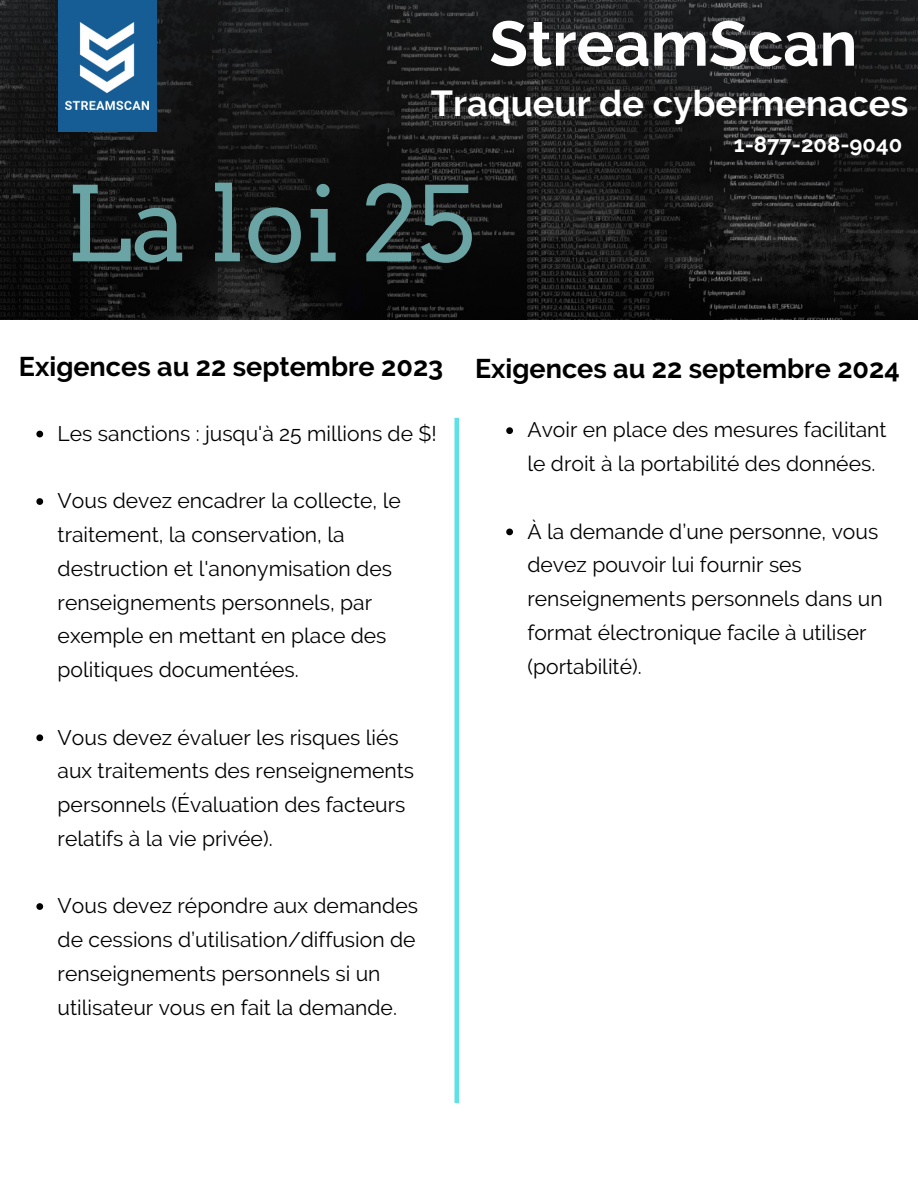
<style>
.page{position:relative;width:918px;height:1188px;background:#fff}
.page>*{position:absolute;margin:0;border:0;box-sizing:border-box;transform-origin:0 0}
.t1{font:103.5px "Arvo";color:#6ba4a4}
.t2{font:700 63px "Raleway";color:#fff}
.t3{font:700 36px "Raleway";color:#fff}
.t4{font:700 27px "Raleway";color:#000}
.t5{font:700 22.05px "Raleway";color:#fff}
.t6{font:21.15px/33.8px "Raleway";color:#000}
</style>
<div class="page">
<img style="left:0;top:0;width:918px;height:319px">
<div style="left:58px;top:0;width:99px;height:132px;background:#165d96"></div>
<img style="left:66px;top:22px;width:83px;height:88px">
<svg style="left:36px;top:431px;width:7px;height:6px"></svg>
<svg style="left:36px;top:498px;width:7px;height:7px"></svg>
<svg style="left:36px;top:734px;width:7px;height:7px"></svg>
<svg style="left:36px;top:903px;width:7px;height:7px"></svg>
<svg style="left:506px;top:427px;width:7px;height:7px"></svg>
<svg style="left:506px;top:529px;width:7px;height:6px"></svg>
<div style="left:454px;top:418px;width:5px;height:685px;background:#5ce1e6"></div>
<h2 class="t2" style="left:489px;top:7px;width:370px">StreamScan</h2>
<h3 class="t3" style="left:431px;top:82px;width:479px">Traqueur de cybermenaces</h3>
<p class="t5" style="left:734px;top:131px;width:170px">1-877-208-9040</p>
<h1 class="t1" style="left:66px;top:162px;width:411px">La loi 25</h1>
<p class="t4" style="left:19px;top:351px;width:426px">Exigences au 22 septembre 2023</p>
<p class="t6" style="left:58px;top:416px;width:381px">Les sanctions : jusqu'à 25 millions de $!</p>
<p class="t6" style="left:58px;top:484px;width:345px">Vous devez encadrer la collecte, le traitement, la conservation, la destruction et l'anonymisation des renseignements personnels, par exemple en mettant en place des politiques documentées.</p>
<p class="t6" style="left:58px;top:720px;width:358px">Vous devez évaluer les risques liés aux traitements des renseignements personnels (Évaluation des facteurs relatifs à la vie privée).</p>
<p class="t6" style="left:58px;top:889px;width:362px">Vous devez répondre aux demandes de cessions d’utilisation/diffusion de renseignements personnels si un utilisateur vous en fait la demande.</p>
<p class="t4" style="left:475px;top:352px;width:426px">Exigences au 22 septembre 2024</p>
<p class="t6" style="left:527px;top:413px;width:361px">Avoir en place des mesures facilitant le droit à la portabilité des données.</p>
<p class="t6" style="left:527px;top:514px;width:357px">À la demande d’une personne, vous devez pouvoir lui fournir ses renseignements personnels dans un format électronique facile à utiliser (portabilité).</p>
</div>
